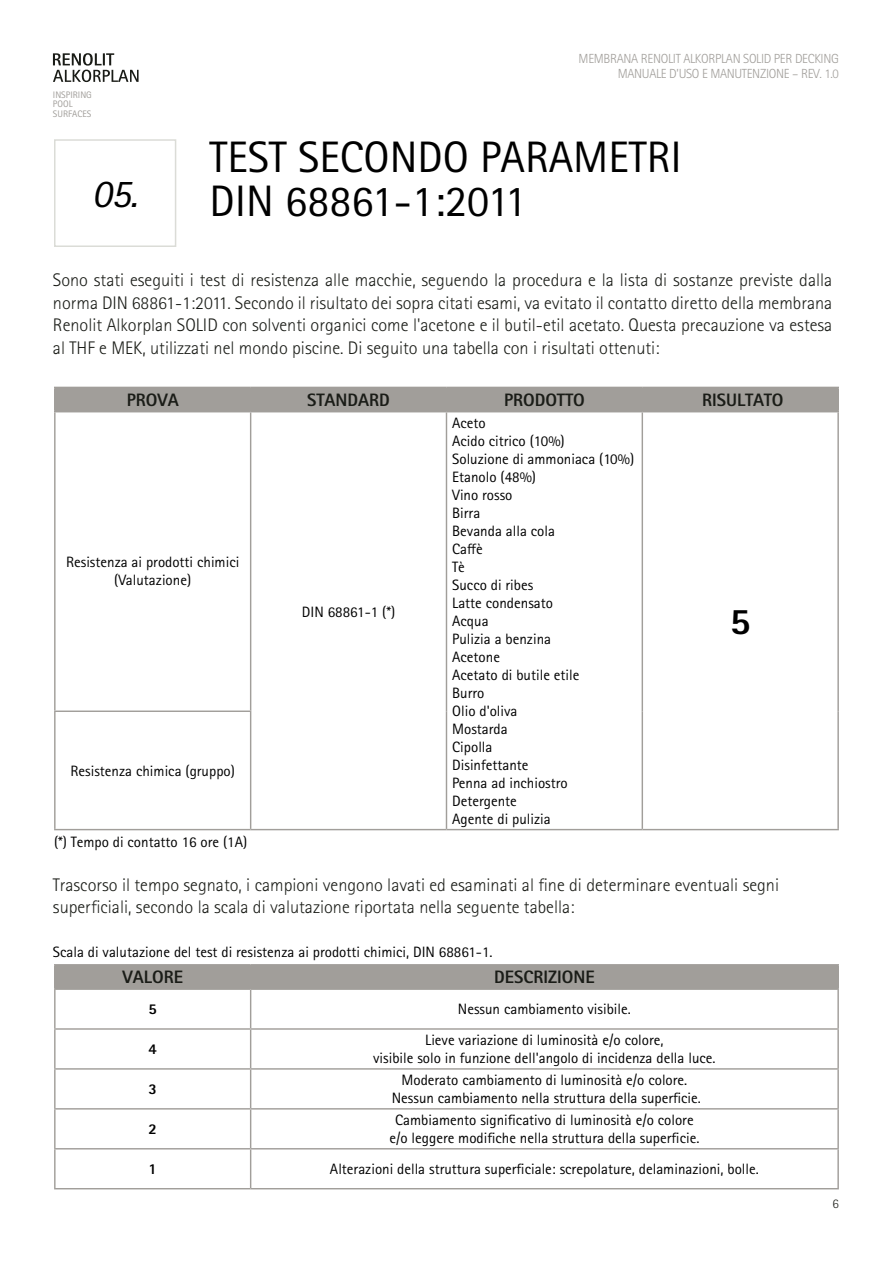
<style>
.page{position:relative;width:893px;height:1263px;background:#fff}
.page>*{position:absolute;margin:0;border:0;box-sizing:border-box;transform-origin:0 0}
.t1{font:44.1px "Rotis Sans Serif Pro";color:#000}
.t2{font:800 37.5px "Rotis Sans Serif Pro";color:#000}
.t3{font:300 18.15px/22.5px "Rotis Sans Serif Pro";color:#1a1c17;text-align:justify}
.t4{font:800 18px "Rotis Sans Serif Pro";color:#1a1c17}
.t5{font:15px/18px "Rotis Sans Serif Pro";color:#000;text-align:center}
.t6{font:800 15px "Rotis Sans Serif Pro";color:#000}
.t7{font:300 13.2px/15.1px "Rotis Sans Serif Pro";letter-spacing:-.025em;color:#a19e9a;text-align:right}
.t8{font:300 13.2px "Rotis Sans Serif Pro";color:#1a1c17}
.t9{font:9.45px/9.8px "Rotis Sans Serif Pro";color:#a19e9a}
</style>
<div class="page">
<div style="left:54px;top:139px;width:122px;height:108px;background:#fff;border:2px solid #dbdcd7"></div>
<hr style="left:54px;top:412px;width:2px;height:298px;background:#a19e9a">
<hr style="left:250px;top:412px;width:1px;height:298px;background:#a19e9a">
<hr style="left:446px;top:412px;width:1px;height:299px;background:#a19e9a">
<hr style="left:642px;top:412px;width:1px;height:299px;background:#a19e9a">
<hr style="left:837px;top:412px;width:2px;height:299px;background:#a19e9a">
<hr style="left:54px;top:712px;width:2px;height:117px;background:#a19e9a">
<hr style="left:250px;top:712px;width:1px;height:117px;background:#a19e9a">
<hr style="left:446px;top:711px;width:1px;height:118px;background:#a19e9a">
<hr style="left:642px;top:711px;width:1px;height:118px;background:#a19e9a">
<hr style="left:837px;top:711px;width:2px;height:118px;background:#a19e9a">
<hr style="left:54px;top:710px;width:197px;height:2px;background:#a19e9a">
<hr style="left:54px;top:829px;width:197px;height:1px;background:#a19e9a">
<hr style="left:251px;top:829px;width:195px;height:1px;background:#a19e9a">
<hr style="left:446px;top:829px;width:196px;height:1px;background:#a19e9a">
<hr style="left:642px;top:829px;width:197px;height:1px;background:#a19e9a">
<hr style="left:54px;top:387px;width:197px;height:1px;background:#a19e9a">
<hr style="left:54px;top:388px;width:2px;height:23px;background:#a19e9a">
<div style="left:56px;top:387px;width:781px;height:24px;background:#a19e9a"></div>
<hr style="left:642px;top:387px;width:197px;height:1px;background:#a19e9a">
<hr style="left:641px;top:388px;width:2px;height:23px;background:#a19e9a">
<hr style="left:837px;top:388px;width:2px;height:23px;background:#a19e9a">
<hr style="left:54px;top:411px;width:197px;height:1px;background:#a19e9a">
<hr style="left:251px;top:411px;width:195px;height:1px;background:#a19e9a">
<hr style="left:446px;top:411px;width:196px;height:1px;background:#a19e9a">
<hr style="left:642px;top:411px;width:197px;height:1px;background:#a19e9a">
<hr style="left:54px;top:990px;width:2px;height:38px;background:#a19e9a">
<hr style="left:250px;top:990px;width:1px;height:38px;background:#a19e9a">
<hr style="left:837px;top:990px;width:2px;height:38px;background:#a19e9a">
<hr style="left:54px;top:1030px;width:2px;height:38px;background:#a19e9a">
<hr style="left:250px;top:1030px;width:1px;height:38px;background:#a19e9a">
<hr style="left:837px;top:1030px;width:2px;height:38px;background:#a19e9a">
<hr style="left:54px;top:1070px;width:2px;height:38px;background:#a19e9a">
<hr style="left:250px;top:1070px;width:1px;height:38px;background:#a19e9a">
<hr style="left:837px;top:1070px;width:2px;height:38px;background:#a19e9a">
<hr style="left:54px;top:1109px;width:2px;height:39px;background:#a19e9a">
<hr style="left:250px;top:1109px;width:1px;height:39px;background:#a19e9a">
<hr style="left:837px;top:1109px;width:2px;height:39px;background:#a19e9a">
<hr style="left:54px;top:1149px;width:2px;height:39px;background:#a19e9a">
<hr style="left:250px;top:1149px;width:1px;height:39px;background:#a19e9a">
<hr style="left:837px;top:1149px;width:2px;height:39px;background:#a19e9a">
<hr style="left:54px;top:1028px;width:197px;height:2px;background:#a19e9a">
<hr style="left:251px;top:1028px;width:588px;height:2px;background:#a19e9a">
<hr style="left:54px;top:1068px;width:197px;height:2px;background:#a19e9a">
<hr style="left:251px;top:1068px;width:588px;height:2px;background:#a19e9a">
<hr style="left:54px;top:1108px;width:197px;height:1px;background:#a19e9a">
<hr style="left:251px;top:1108px;width:588px;height:1px;background:#a19e9a">
<hr style="left:54px;top:1148px;width:197px;height:1px;background:#a19e9a">
<hr style="left:251px;top:1148px;width:588px;height:1px;background:#a19e9a">
<hr style="left:54px;top:1188px;width:197px;height:1px;background:#a19e9a">
<hr style="left:251px;top:1188px;width:588px;height:1px;background:#a19e9a">
<hr style="left:54px;top:964px;width:197px;height:2px;background:#a19e9a">
<hr style="left:54px;top:966px;width:2px;height:22px;background:#a19e9a">
<hr style="left:251px;top:964px;width:588px;height:2px;background:#a19e9a">
<div style="left:56px;top:966px;width:781px;height:22px;background:#a19e9a"></div>
<hr style="left:837px;top:966px;width:2px;height:22px;background:#a19e9a">
<hr style="left:54px;top:988px;width:197px;height:2px;background:#a19e9a">
<hr style="left:251px;top:988px;width:588px;height:2px;background:#a19e9a">
<svg style="left:53px;top:53px;width:86px;height:29px"></svg>
<p class="t9" style="left:53px;top:90px;width:40px">INSPIRING<br>POOL<br>SURFACES</p>
<p class="t7" style="left:579px;top:51px;width:262px">MEMBRANA RENOLIT ALKORPLAN SOLID PER DECKING<br>MANUALE D’USO E MANUTENZIONE – REV. 1.0</p>
<h1 class="t1" style="left:209px;top:131px;width:474px">TEST SECONDO PARAMETRI</h1>
<h1 class="t1" style="left:92px;top:175px;width:436px"><sup>05.</sup> DIN 68861-1:2011</h1>
<p class="t3" style="left:53px;top:269px;width:781px">Sono stati eseguiti i test di resistenza alle macchie, seguendo la procedura e la lista di sostanze previste dalla norma DIN 68861-1:2011. Secondo il risultato dei sopra citati esami, va evitato il contatto diretto della membrana Renolit Alkorplan SOLID con solventi organici come l'acetone e il butil-etil acetato. Questa precauzione va estesa al THF e MEK, utilizzati nel mondo piscine. Di seguito una tabella con i risultati ottenuti:</p>
<p class="t4" style="left:127px;top:388px;width:53px">PROVA</p>
<p class="t4" style="left:307px;top:388px;width:84px">STANDARD</p>
<p class="t4" style="left:504px;top:388px;width:82px">PRODOTTO</p>
<p class="t4" style="left:702px;top:388px;width:83px">RISULTATO</p>
<p class="t5" style="left:66px;top:553px;width:175px">Resistenza ai prodotti chimici (Valutazione)</p>
<p class="t5" style="left:302px;top:603px;width:95px">DIN 68861-1 (*)</p>
<p class="t5" style="left:71px;top:762px;width:166px">Resistenza chimica (gruppo)</p>
<p class="t5" style="left:54px;top:833px;width:195px">(*) Tempo di contatto 16 ore (1A)</p>
<p class="t5" style="left:452px;top:414px;width:183px;text-align:left">Aceto<br>Acido citrico (10%)<br>Soluzione di ammoniaca (10%)<br>Etanolo (48%)<br>Vino rosso<br>Birra<br>Bevanda alla cola<br>Caffè<br>Tè<br>Succo di ribes<br>Latte condensato<br>Acqua<br>Pulizia a benzina<br>Acetone<br>Acetato di butile etile<br>Burro<br>Olio d'oliva<br>Mostarda<br>Cipolla<br>Disinfettante<br>Penna ad inchiostro<br>Detergente<br>Agente di pulizia</p>
<h2 class="t2" style="left:730px;top:597px;width:22px">5</h2>
<p class="t3" style="left:53px;top:874px;width:728px">Trascorso il tempo segnato, i campioni vengono lavati ed esaminati al fine di determinare eventuali segni superficiali, secondo la scala di valutazione riportata nella seguente tabella:</p>
<p class="t5" style="left:53px;top:943px;width:441px">Scala di valutazione del test di resistenza ai prodotti chimici, DIN 68861-1.</p>
<p class="t4" style="left:122px;top:966px;width:62px">VALORE</p>
<p class="t4" style="left:494px;top:966px;width:102px">DESCRIZIONE</p>
<p class="t6" style="left:149px;top:1000px;width:10px">5</p>
<p class="t5" style="left:458px;top:1000px;width:175px">Nessun cambiamento visibile.</p>
<p class="t6" style="left:149px;top:1039px;width:10px">4</p>
<p class="t5" style="left:373px;top:1031px;width:344px">Lieve variazione di luminosità e/o colore,<br>visibile solo in funzione dell'angolo di incidenza della luce.</p>
<p class="t6" style="left:149px;top:1079px;width:10px">3</p>
<p class="t5" style="left:392px;top:1071px;width:311px">Moderato cambiamento di luminosità e/o colore.<br>Nessun cambiamento nella struttura della superficie.</p>
<p class="t6" style="left:149px;top:1119px;width:10px">2</p>
<p class="t5" style="left:389px;top:1111px;width:311px">Cambiamento significativo di luminosità e/o colore e/o leggere modifiche nella struttura della superficie.</p>
<p class="t6" style="left:149px;top:1159px;width:10px">1</p>
<p class="t5" style="left:330px;top:1160px;width:430px">Alterazioni della struttura superficiale: screpolature, delaminazioni, bolle.</p>
<p class="t8" style="left:833px;top:1196px;width:8px">6</p>
</div>
